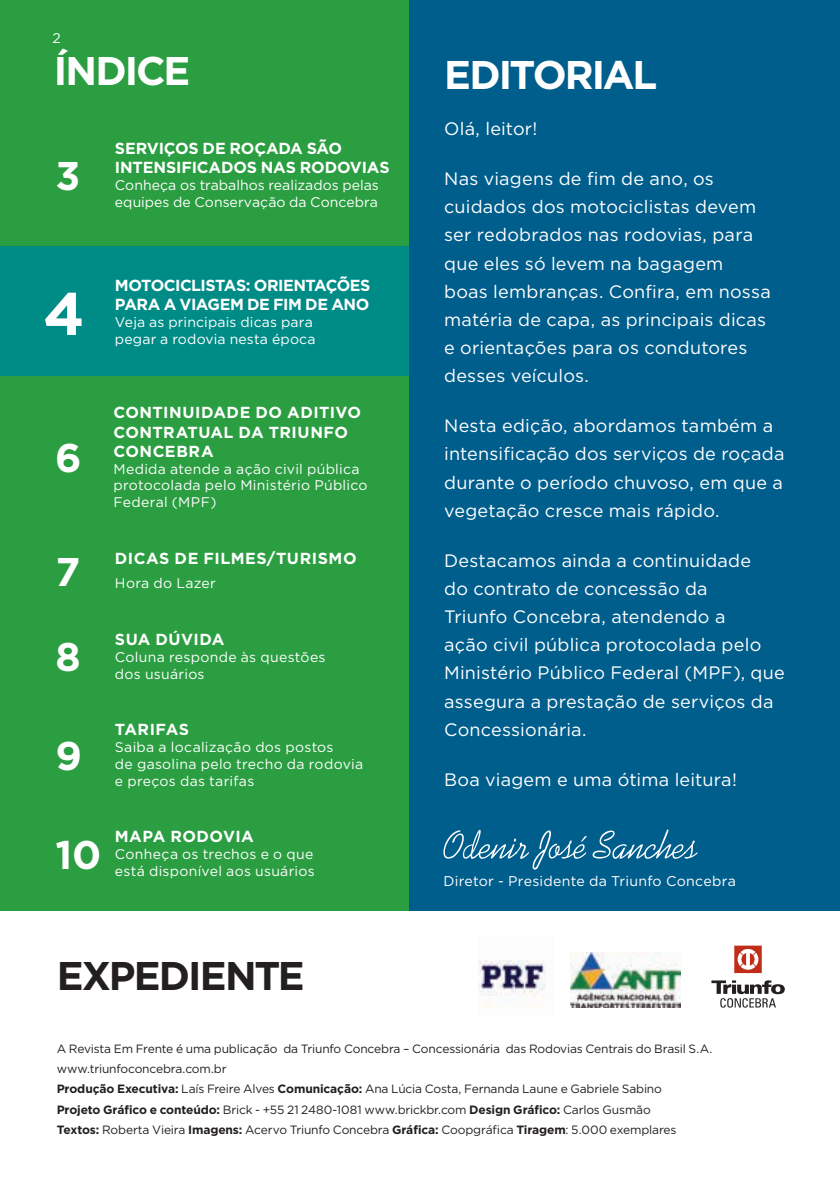
<style>
.page{position:relative;width:840px;height:1191px;background:#fff}
.page>*{position:absolute;margin:0;border:0;box-sizing:border-box;transform-origin:0 0}
.t1{font:700 60px "Gotham";color:#fff}
.t2{font:700 40px "Gotham";letter-spacing:-.05em;color:#fff}
.t3{font:700 40px "Gotham";letter-spacing:-.05em;color:#231f20}
.t4{font:18px/28.2px "Gotham";letter-spacing:.01em;color:#fff}
.t5{font:700 16px/19.2px "Gotham";letter-spacing:.03em;color:#fff}
.t6{font:700 16px/19.2px "Gotham";letter-spacing:-.03em;color:#fff}
.t7{font:700 16px/19.2px "Gotham";letter-spacing:-.005em;color:#fff}
.t8{font:700 16px "Gotham";letter-spacing:.035em;color:#fff}
.t9{font:700 16px "Gotham";letter-spacing:.025em;color:#fff}
.t10{font:14.2px "Gotham";letter-spacing:.02em;color:#fff}
.t11{font:14px/16.8px "Gotham";letter-spacing:.015em;color:#fff}
.t12{font:12px/20.4px "Gotham";letter-spacing:-.015em;color:#231f20}
.s1{font-weight:700}
</style>
<div class="page">
<div style="left:408px;top:0;width:431px;height:910px;background:#005e8d"></div>
<div style="left:0;top:0;width:408px;height:910px;background:#2a9e41"></div>
<div style="left:0;top:246px;width:408px;height:129px;background:#008c86"></div>
<svg style="left:443px;top:829px;width:254px;height:40px"></svg>
<svg style="left:711px;top:980px;width:73px;height:27px"></svg>
<svg style="left:734px;top:945px;width:27px;height:28px"></svg>
<img style="left:570px;top:952px;width:110px;height:55px">
<img style="left:478px;top:960px;width:68px;height:47px">
<p class="t11" style="left:52px;top:29px;width:10px">2</p>
<h2 class="t2" style="left:54px;top:44px;width:138px">ÍNDICE</h2>
<h2 class="t2" style="left:55px;top:149px;width:26px">3</h2>
<h1 class="t1" style="left:43px;top:274px;width:43px">4</h1>
<h2 class="t2" style="left:55px;top:432px;width:28px">6</h2>
<p class="t7" style="left:115px;top:138px;width:276px">SERVIÇOS DE ROÇADA SÃO<br>INTENSIFICADOS NAS RODOVIAS</p>
<p class="t11" style="left:115px;top:176px;width:265px">Conheça os trabalhos realizados pelas equipes de Conservação da Concebra</p>
<p class="t6" style="left:115px;top:275px;width:257px">MOTOCICLISTAS: ORIENTAÇÕES<br>PARA A VIAGEM DE FIM DE ANO</p>
<p class="t11" style="left:115px;top:313px;width:202px">Veja as principais dicas para pegar a rodovia nesta época</p>
<p class="t5" style="left:113px;top:403px;width:249px">CONTINUIDADE DO ADITIVO<br>CONTRATUAL DA TRIUNFO<br>CONCEBRA</p>
<p class="t11" style="left:113px;top:460px;width:255px">Medida atende a ação civil pública protocolada pelo Ministério Público<br>Federal (MPF)</p>
<h2 class="t2" style="left:55px;top:545px;width:26px">7</h2>
<p class="t8" style="left:115px;top:548px;width:243px">DICAS DE FILMES/TURISMO</p>
<p class="t11" style="left:115px;top:574px;width:102px">Hora do Lazer</p>
<h2 class="t2" style="left:55px;top:630px;width:27px">8</h2>
<p class="t5" style="left:115px;top:629px;width:111px">SUA DÚVIDA</p>
<p class="t11" style="left:115px;top:648px;width:212px">Coluna responde às questões dos usuários</p>
<h2 class="t2" style="left:55px;top:729px;width:28px">9</h2>
<p class="t5" style="left:115px;top:720px;width:76px">TARIFAS</p>
<p class="t11" style="left:115px;top:738px;width:249px">Saiba a localização dos postos<br>de gasolina pelo trecho da rodovia e preços das tarifas</p>
<h2 class="t2" style="left:55px;top:828px;width:48px">10</h2>
<p class="t9" style="left:115px;top:826px;width:140px">MAPA RODOVIA</p>
<p class="t11" style="left:115px;top:845px;width:201px">Conheça os trechos e o que está disponível aos usuários</p>
<h2 class="t3" style="left:57px;top:949px;width:249px">EXPEDIENTE</h2>
<h2 class="t2" style="left:444px;top:48px;width:214px">EDITORIAL</h2>
<p class="t4" style="left:444px;top:114px;width:95px">Olá, leitor!</p>
<p class="t4" style="left:444px;top:164px;width:328px">Nas viagens de fim de ano, os cuidados dos motociclistas devem ser redobrados nas rodovias, para que eles só levem na bagagem boas lembranças. Confira, em nossa matéria de capa, as principais dicas e orientações para os condutores desses veículos.</p>
<p class="t4" style="left:444px;top:411px;width:341px">Nesta edição, abordamos também a intensificação dos serviços de roçada durante o período chuvoso, em que a vegetação cresce mais rápido.</p>
<p class="t4" style="left:444px;top:545px;width:342px">Destacamos ainda a continuidade<br>do contrato de concessão da<br>Triunfo Concebra, atendendo a<br>ação civil pública protocolada pelo<br>Ministério Público Federal (MPF), que assegura a prestação de serviços da<br>Concessionária.</p>
<p class="t4" style="left:444px;top:764px;width:294px">Boa viagem e uma ótima leitura!</p>
<p class="t10" style="left:443px;top:872px;width:294px">Diretor - Presidente da Triunfo Concebra</p>
<p class="t12" style="left:57px;top:1037px;width:656px">A Revista Em Frente é uma publicação da Triunfo Concebra – Concessionária das Rodovias Centrais do Brasil S.A. www.triunfoconcebra.com.br<br><span class="s1">Produção Executiva:</span> Laís Freire Alves <span class="s1">Comunicação:</span> Ana Lúcia Costa, Fernanda Laune e Gabriele Sabino<br><span class="s1">Projeto Gráfico e conteúdo:</span> Brick - +55 21 2480-1081 www.brickbr.com <span class="s1">Design Gráfico:</span> Carlos Gusmão<br><span class="s1">Textos:</span> Roberta Vieira <span class="s1">Imagens:</span> Acervo Triunfo Concebra <span class="s1">Gráfica:</span> Coopgráfica <span class="s1">Tiragem</span>: 5.000 exemplares</p>
</div>
